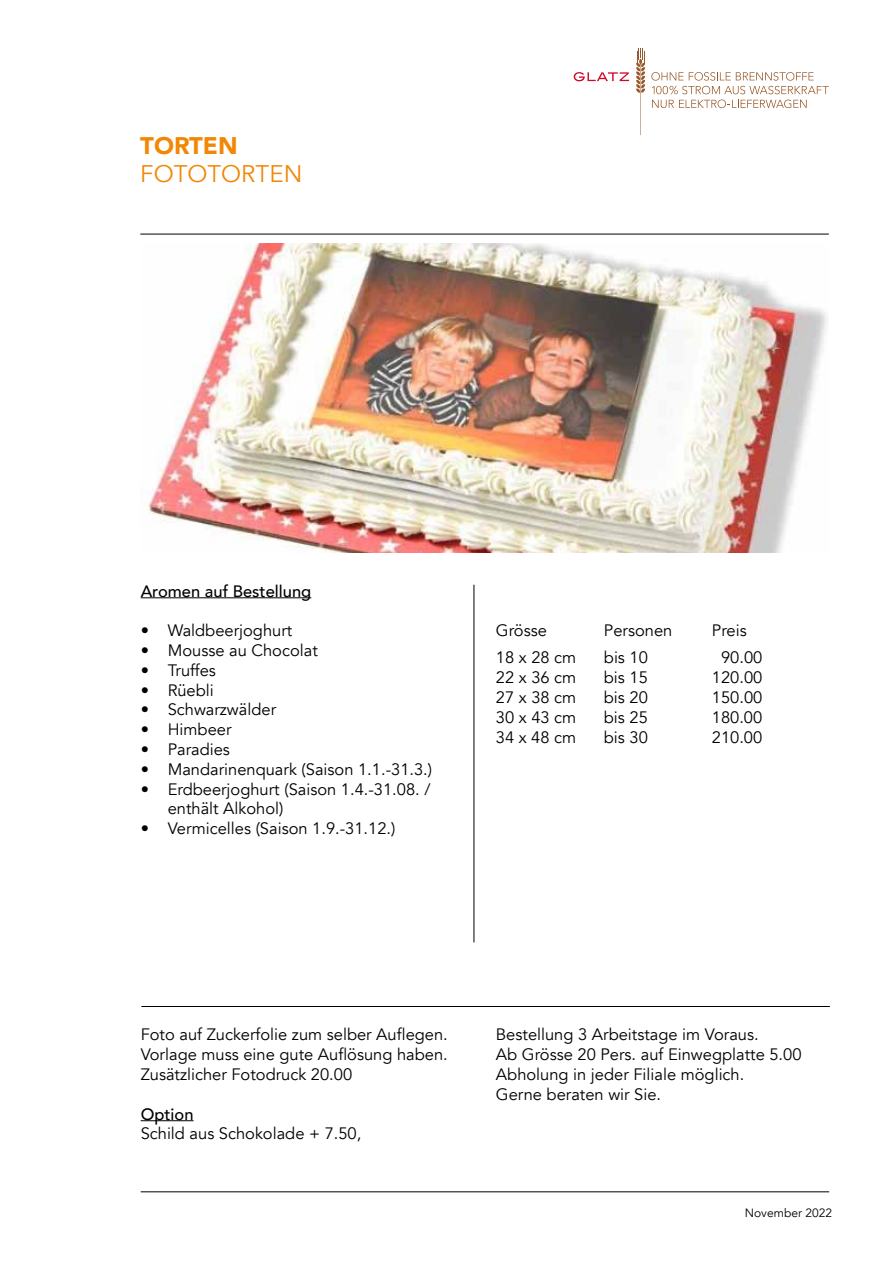
<style>
.page{position:relative;width:893px;height:1263px;background:#fff}
.page>*{position:absolute;margin:0;border:0;box-sizing:border-box;transform-origin:0 0}
.t1{font:24px "Avenir";color:#f28705}
.t2{font:900 24px "Avenir";color:#f28705}
.t3{font:16.5px/19.8px "Avenir";color:#000}
.t4{font:500 16.5px "Avenir";color:#000}
.t5{font:12px "Avenir";color:#000}
</style>
<div class="page">
<img style="left:140px;top:243px;width:687px;height:310px">
<hr style="left:141px;top:1120px;width:53px;height:1px;background:#000">
<hr style="left:141px;top:597px;width:170px;height:1px;background:#000">
<hr style="left:140px;top:234px;width:689px;height:1px;background:#000">
<hr style="left:141px;top:1191px;width:688px;height:1px;background:#000">
<hr style="left:141px;top:1006px;width:689px;height:1px;background:#000">
<hr style="left:474px;top:585px;width:1px;height:357px;background:#000">
<svg style="left:651px;top:72px;width:178px;height:36px"></svg>
<svg style="left:574px;top:72px;width:55px;height:9px"></svg>
<svg style="left:636px;top:48px;width:9px;height:87px"></svg>
<h1 class="t2" style="left:140px;top:125px;width:99px">TORTEN</h1>
<h1 class="t1" style="left:140px;top:160px;width:163px">FOTOTORTEN</h1>
<p class="t4" style="left:141px;top:576px;width:172px">Aromen auf Bestellung</p>
<p class="t3" style="left:141px;top:621px;width:153px">• Waldbeerjoghurt</p>
<p class="t3" style="left:141px;top:641px;width:179px">• Mousse au Chocolat</p>
<p class="t3" style="left:141px;top:660px;width:77px">• Truffes</p>
<p class="t3" style="left:141px;top:680px;width:75px">• Rüebli</p>
<p class="t3" style="left:141px;top:700px;width:137px">• Schwarzwälder</p>
<p class="t3" style="left:141px;top:720px;width:92px">• Himbeer</p>
<p class="t3" style="left:141px;top:740px;width:91px">• Paradies</p>
<p class="t3" style="left:141px;top:759px;width:293px">• Mandarinenquark (Saison 1.1.-31.3.)</p>
<p class="t3" style="left:168px;top:779px;width:264px;text-indent:-27px">• Erdbeerjoghurt (Saison 1.4.-31.08. / enthält Alkohol)</p>
<p class="t3" style="left:141px;top:819px;width:256px">• Vermicelles (Saison 1.9.-31.12.)</p>
<p class="t3" style="left:496px;top:621px;width:53px">Grösse</p>
<p class="t3" style="left:604px;top:621px;width:70px">Personen</p>
<p class="t3" style="left:712px;top:621px;width:36px">Preis</p>
<p class="t3" style="left:496px;top:648px;width:82px">18 x 28 cm</p>
<p class="t3" style="left:604px;top:648px;width:46px">bis 10</p>
<p class="t3" style="left:721px;top:648px;width:43px">90.00</p>
<p class="t3" style="left:496px;top:668px;width:82px">22 x 36 cm</p>
<p class="t3" style="left:604px;top:668px;width:46px">bis 15</p>
<p class="t3" style="left:712px;top:668px;width:52px">120.00</p>
<p class="t3" style="left:496px;top:688px;width:82px">27 x 38 cm</p>
<p class="t3" style="left:604px;top:688px;width:46px">bis 20</p>
<p class="t3" style="left:712px;top:688px;width:52px">150.00</p>
<p class="t3" style="left:496px;top:708px;width:82px">30 x 43 cm</p>
<p class="t3" style="left:604px;top:708px;width:46px">bis 25</p>
<p class="t3" style="left:712px;top:708px;width:52px">180.00</p>
<p class="t3" style="left:496px;top:727px;width:82px">34 x 48 cm</p>
<p class="t3" style="left:604px;top:727px;width:46px">bis 30</p>
<p class="t3" style="left:712px;top:727px;width:52px">210.00</p>
<p class="t3" style="left:141px;top:1025px;width:309px;text-align:justify">Foto auf Zuckerfolie zum selber Auflegen.<br>Vorlage muss eine gute Auflösung haben.<br>Zusätzlicher Fotodruck 20.00</p>
<p class="t4" style="left:141px;top:1099px;width:54px">Option</p>
<p class="t3" style="left:141px;top:1124px;width:222px">Schild aus Schokolade + 7.50,</p>
<p class="t3" style="left:496px;top:1025px;width:307px">Bestellung 3 Arbeitstage im Voraus.<br>Ab Grösse 20 Pers. auf Einwegplatte 5.00<br>Abholung in jeder Filiale möglich.<br>Gerne beraten wir Sie.</p>
<p class="t5" style="left:745px;top:1205px;width:89px">November 2022</p>
</div>
